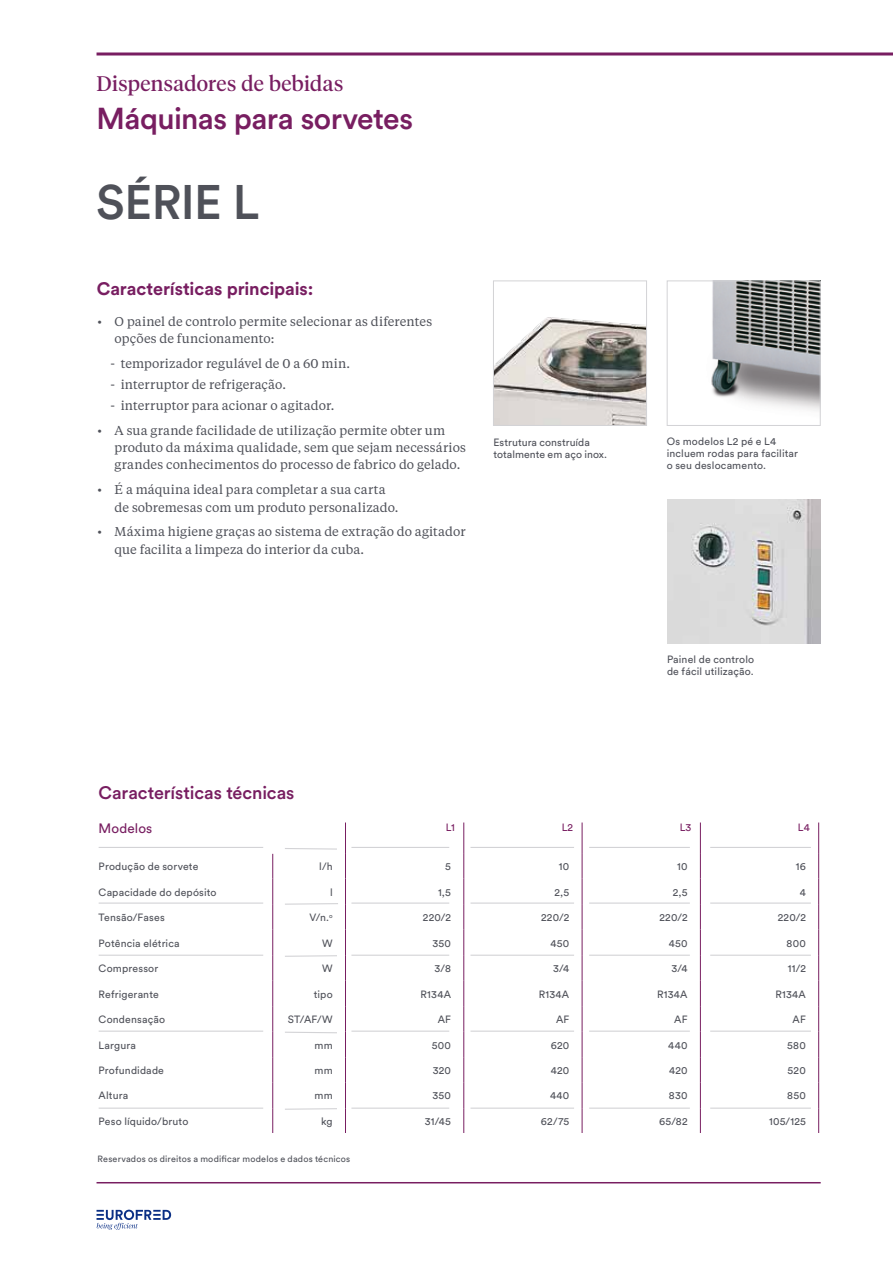
<style>
.page{position:relative;width:893px;height:1263px;background:#fff}
.page>*{position:absolute;margin:0;border:0;box-sizing:border-box;transform-origin:0 0}
.t1{font:500 48px "Circular Std";letter-spacing:-.015em;color:#4f5159}
.t2{font:500 30px "Circular Std";letter-spacing:-.015em;color:#781e61}
.t3{font:21px "Tiempos Display";letter-spacing:.015em;color:#781e61}
.t4{font:700 18px "Circular Std";letter-spacing:-.005em;color:#781e61}
.t5{font:500 18px "Circular Std";letter-spacing:-.005em;color:#781e61}
.t6{font:13.5px "Circular Std";letter-spacing:.01em;color:#781e61}
.t7{font:12.75px/17.2px "Tiempos Text";letter-spacing:.01em;color:#4f5159}
.t8{font:10.5px/12px "Circular Std";letter-spacing:.015em;color:#4f5159}
.t9{font:10.5px "Circular Std";color:#781e61}
.t10{font:9px "Circular Std";letter-spacing:.02em;color:#4f5159}
</style>
<div class="page">
<svg style="left:97px;top:1210px;width:74px;height:20px"></svg>
<hr style="left:97px;top:52px;width:796px;height:3px;background:#781e61">
<hr style="left:97px;top:1182px;width:724px;height:1px;background:#781e61">
<img style="left:667px;top:499px;width:153px;height:145px">
<img style="left:495px;top:317px;width:150px;height:107px">
<div style="left:493px;top:280px;width:154px;height:146px;border:1px solid #d3d3d6"></div>
<img style="left:711px;top:282px;width:108px;height:129px">
<div style="left:667px;top:280px;width:154px;height:146px;border:1px solid #d3d3d6"></div>
<hr style="left:345px;top:822px;width:1px;height:31px;background:#781e61">
<hr style="left:463px;top:822px;width:1px;height:31px;background:#781e61">
<hr style="left:582px;top:822px;width:1px;height:31px;background:#781e61">
<hr style="left:700px;top:822px;width:1px;height:31px;background:#781e61">
<hr style="left:818px;top:822px;width:1px;height:31px;background:#781e61">
<svg style="left:463px;top:853px;width:1px;height:280px"></svg>
<svg style="left:582px;top:853px;width:1px;height:280px"></svg>
<svg style="left:700px;top:853px;width:1px;height:280px"></svg>
<svg style="left:818px;top:853px;width:1px;height:280px"></svg>
<svg style="left:272px;top:854px;width:1px;height:279px"></svg>
<svg style="left:345px;top:853px;width:1px;height:280px"></svg>
<hr style="left:99px;top:847px;width:164px;height:1px;background:#d3d3d6">
<svg style="left:285px;top:848px;width:52px;height:2px"></svg>
<hr style="left:351px;top:847px;width:98px;height:1px;background:#d3d3d6">
<hr style="left:470px;top:847px;width:104px;height:1px;background:#d3d3d6">
<hr style="left:589px;top:847px;width:101px;height:1px;background:#d3d3d6">
<hr style="left:710px;top:847px;width:101px;height:1px;background:#d3d3d6">
<hr style="left:99px;top:902px;width:164px;height:2px;background:#d3d3d6">
<svg style="left:285px;top:903px;width:53px;height:2px"></svg>
<hr style="left:351px;top:902px;width:98px;height:2px;background:#d3d3d6">
<hr style="left:470px;top:902px;width:104px;height:2px;background:#d3d3d6">
<hr style="left:589px;top:902px;width:101px;height:2px;background:#d3d3d6">
<hr style="left:710px;top:902px;width:101px;height:2px;background:#d3d3d6">
<hr style="left:99px;top:955px;width:164px;height:1px;background:#d3d3d6">
<svg style="left:285px;top:955px;width:52px;height:2px"></svg>
<hr style="left:351px;top:955px;width:98px;height:1px;background:#d3d3d6">
<hr style="left:470px;top:955px;width:104px;height:1px;background:#d3d3d6">
<hr style="left:589px;top:955px;width:101px;height:1px;background:#d3d3d6">
<hr style="left:710px;top:955px;width:101px;height:1px;background:#d3d3d6">
<hr style="left:99px;top:1030px;width:164px;height:2px;background:#d3d3d6">
<svg style="left:285px;top:1031px;width:52px;height:3px"></svg>
<hr style="left:351px;top:1030px;width:98px;height:2px;background:#d3d3d6">
<hr style="left:470px;top:1030px;width:104px;height:2px;background:#d3d3d6">
<hr style="left:589px;top:1030px;width:101px;height:2px;background:#d3d3d6">
<hr style="left:710px;top:1030px;width:101px;height:2px;background:#d3d3d6">
<hr style="left:99px;top:1107px;width:164px;height:2px;background:#d3d3d6">
<svg style="left:285px;top:1108px;width:52px;height:2px"></svg>
<hr style="left:351px;top:1107px;width:98px;height:2px;background:#d3d3d6">
<hr style="left:470px;top:1107px;width:104px;height:2px;background:#d3d3d6">
<hr style="left:589px;top:1107px;width:101px;height:2px;background:#d3d3d6">
<hr style="left:710px;top:1107px;width:101px;height:2px;background:#d3d3d6">
<h3 class="t3" style="left:97px;top:70px;width:248px">Dispensadores de bebidas</h3>
<h2 class="t2" style="left:97px;top:100px;width:318px">Máquinas para sorvetes</h2>
<h1 class="t1" style="left:96px;top:172px;width:165px">SÉRIE L</h1>
<h3 class="t4" style="left:97px;top:277px;width:218px">Características principais:</h3>
<p class="t7" style="left:115px;top:312px;width:319px;text-indent:-17px">• O painel de controlo permite selecionar as diferentes opções de funcionamento:</p>
<p class="t7" style="left:110px;top:354px;width:241px">- temporizador regulável de 0 a 60 min.</p>
<p class="t7" style="left:110px;top:375px;width:177px">- interruptor de refrigeração.</p>
<p class="t7" style="left:110px;top:396px;width:226px">- interruptor para acionar o agitador.</p>
<p class="t7" style="left:115px;top:421px;width:353px;text-indent:-17px">• A sua grande facilidade de utilização permite obter um produto da máxima qualidade, sem que sejam necessários grandes conhecimentos do processo de fabrico do gelado.</p>
<p class="t7" style="left:115px;top:481px;width:285px;text-indent:-17px">• É a máquina ideal para completar a sua carta de sobremesas com um produto personalizado.</p>
<p class="t7" style="left:115px;top:523px;width:352px;text-indent:-17px">• Máxima higiene graças ao sistema de extração do agitador que facilita a limpeza do interior da cuba.</p>
<p class="t8" style="left:493px;top:436px;width:115px">Estrutura construída totalmente em aço inox.</p>
<p class="t8" style="left:667px;top:435px;width:133px">Os modelos L2 pé e L4 incluem rodas para facilitar o seu deslocamento.</p>
<p class="t8" style="left:667px;top:653px;width:89px">Painel de controlo de fácil utilização.</p>
<h3 class="t5" style="left:99px;top:781px;width:197px">Características técnicas</h3>
<p class="t6" style="left:99px;top:820px;width:55px">Modelos</p>
<p class="t9" style="left:446px;top:821px;width:10px">L1</p>
<p class="t9" style="left:562px;top:821px;width:13px">L2</p>
<p class="t9" style="left:680px;top:821px;width:13px">L3</p>
<p class="t9" style="left:798px;top:821px;width:13px">L4</p>
<p class="t8" style="left:99px;top:860px;width:101px">Produção de sorvete</p>
<p class="t8" style="left:319px;top:860px;width:15px">l/h</p>
<p class="t8" style="left:445px;top:860px;width:7px">5</p>
<p class="t8" style="left:559px;top:860px;width:12px">10</p>
<p class="t8" style="left:677px;top:860px;width:12px">10</p>
<p class="t8" style="left:796px;top:860px;width:12px">16</p>
<p class="t8" style="left:99px;top:886px;width:119px">Capacidade do depósito</p>
<p class="t8" style="left:330px;top:886px;width:4px">l</p>
<p class="t8" style="left:438px;top:886px;width:15px">1,5</p>
<p class="t8" style="left:554px;top:886px;width:16px">2,5</p>
<p class="t8" style="left:673px;top:886px;width:16px">2,5</p>
<p class="t8" style="left:800px;top:886px;width:8px">4</p>
<p class="t8" style="left:99px;top:911px;width:68px">Tensão/Fases</p>
<p class="t8" style="left:310px;top:911px;width:25px">V/n.<sup>o</sup></p>
<p class="t8" style="left:423px;top:911px;width:30px">220/2</p>
<p class="t8" style="left:541px;top:911px;width:30px">220/2</p>
<p class="t8" style="left:659px;top:911px;width:30px">220/2</p>
<p class="t8" style="left:778px;top:911px;width:30px">220/2</p>
<p class="t8" style="left:99px;top:937px;width:83px">Potência elétrica</p>
<p class="t8" style="left:322px;top:937px;width:12px">W</p>
<p class="t8" style="left:432px;top:937px;width:20px">350</p>
<p class="t8" style="left:550px;top:937px;width:20px">450</p>
<p class="t8" style="left:669px;top:937px;width:20px">450</p>
<p class="t8" style="left:786px;top:937px;width:21px">800</p>
<p class="t8" style="left:99px;top:962px;width:61px">Compressor</p>
<p class="t8" style="left:322px;top:962px;width:12px">W</p>
<p class="t8" style="left:435px;top:962px;width:18px">3/8</p>
<p class="t8" style="left:553px;top:962px;width:18px">3/4</p>
<p class="t8" style="left:671px;top:962px;width:18px">3/4</p>
<p class="t8" style="left:788px;top:962px;width:19px">11/2</p>
<p class="t8" style="left:99px;top:988px;width:62px">Refrigerante</p>
<p class="t8" style="left:314px;top:988px;width:20px">tipo</p>
<p class="t8" style="left:420px;top:988px;width:32px">R134A</p>
<p class="t8" style="left:539px;top:988px;width:32px">R134A</p>
<p class="t8" style="left:657px;top:988px;width:32px">R134A</p>
<p class="t8" style="left:775px;top:988px;width:32px">R134A</p>
<p class="t8" style="left:99px;top:1013px;width:68px">Condensação</p>
<p class="t8" style="left:288px;top:1013px;width:46px">ST/AF/W</p>
<p class="t8" style="left:438px;top:1013px;width:15px">AF</p>
<p class="t8" style="left:556px;top:1013px;width:15px">AF</p>
<p class="t8" style="left:674px;top:1013px;width:15px">AF</p>
<p class="t8" style="left:793px;top:1013px;width:15px">AF</p>
<p class="t8" style="left:99px;top:1039px;width:39px">Largura</p>
<p class="t8" style="left:315px;top:1039px;width:20px">mm</p>
<p class="t8" style="left:432px;top:1039px;width:21px">500</p>
<p class="t8" style="left:551px;top:1039px;width:20px">620</p>
<p class="t8" style="left:668px;top:1039px;width:21px">440</p>
<p class="t8" style="left:787px;top:1039px;width:20px">580</p>
<p class="t8" style="left:99px;top:1064px;width:67px">Profundidade</p>
<p class="t8" style="left:315px;top:1064px;width:20px">mm</p>
<p class="t8" style="left:433px;top:1064px;width:20px">320</p>
<p class="t8" style="left:551px;top:1064px;width:20px">420</p>
<p class="t8" style="left:669px;top:1064px;width:20px">420</p>
<p class="t8" style="left:788px;top:1064px;width:20px">520</p>
<p class="t8" style="left:99px;top:1089px;width:31px">Altura</p>
<p class="t8" style="left:315px;top:1089px;width:20px">mm</p>
<p class="t8" style="left:432px;top:1089px;width:20px">350</p>
<p class="t8" style="left:550px;top:1089px;width:21px">440</p>
<p class="t8" style="left:669px;top:1089px;width:20px">830</p>
<p class="t8" style="left:787px;top:1089px;width:20px">850</p>
<p class="t8" style="left:99px;top:1115px;width:91px">Peso líquido/bruto</p>
<p class="t8" style="left:321px;top:1115px;width:13px">kg</p>
<p class="t8" style="left:425px;top:1115px;width:28px">31/45</p>
<p class="t8" style="left:541px;top:1115px;width:30px">62/75</p>
<p class="t8" style="left:659px;top:1115px;width:30px">65/82</p>
<p class="t8" style="left:769px;top:1115px;width:38px">105/125</p>
<p class="t10" style="left:98px;top:1153px;width:254px">Reservados os direitos a modificar modelos e dados técnicos</p>
</div>
